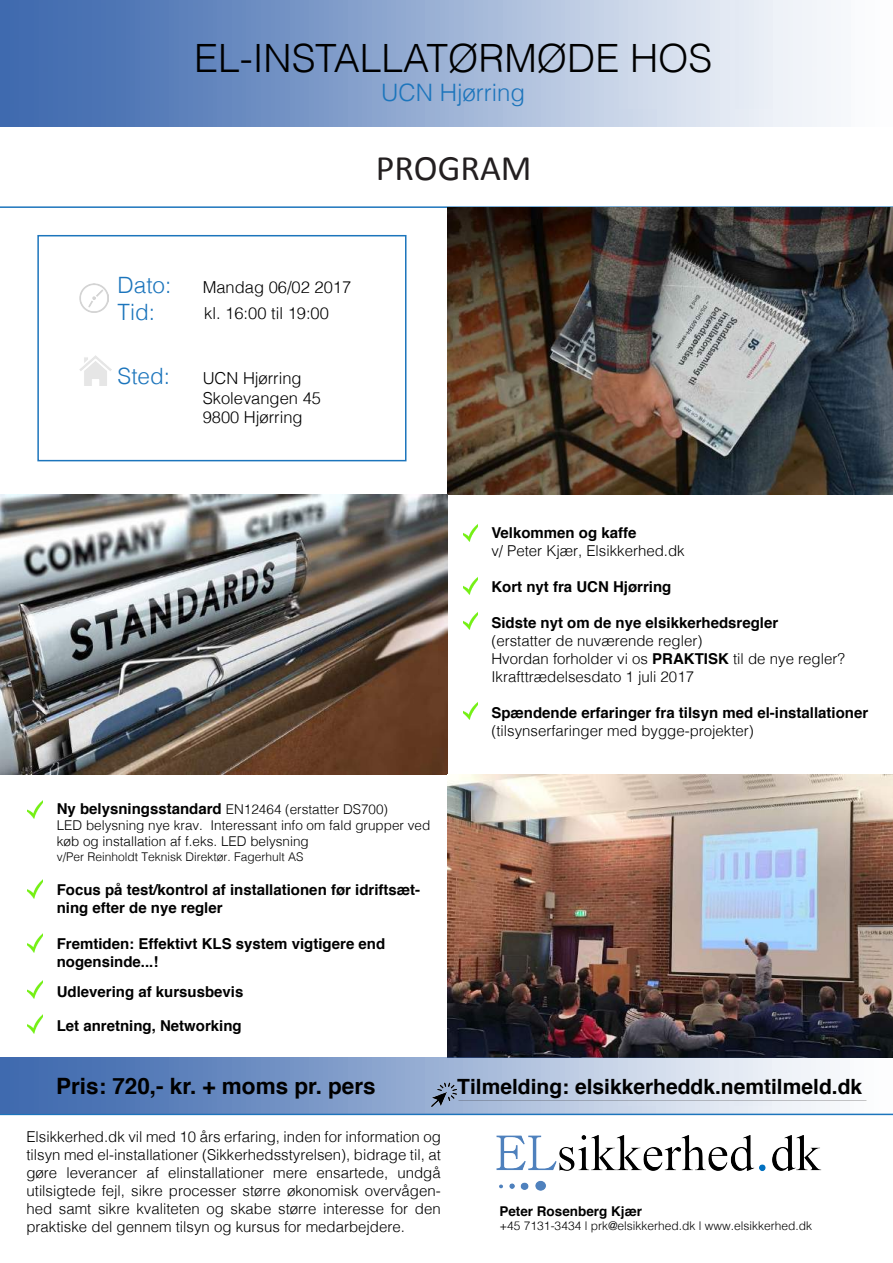
<style>
.page{position:relative;width:893px;height:1263px;background:#fff}
.page>*{position:absolute;margin:0;border:0;box-sizing:border-box;transform-origin:0 0}
.t1{font:300 39px "Helvetica";color:#000}
.t2{font:36px "Calibri";color:#231f20}
.t3{font:300 24px "Helvetica";color:#1c75bc}
.t4{font:700 22.5px "Helvetica";color:#000}
.t5{font:300 22.5px "Helvetica";color:#1c75bc}
.t6{font:700 21px "Helvetica";color:#000}
.t7{font:300 16.5px/19.8px "Helvetica";color:#000}
.t8{font:300 15px/18px "Helvetica";color:#000;text-align:justify}
.t9{font:700 15px/18px "Helvetica";color:#000}
.t10{font:300 13.5px/16.2px "Helvetica";color:#000}
.t11{font:700 13.5px "Helvetica";color:#000}
.t12{font:300 12px "Helvetica";color:#000}
.s1{font-weight:700}
.s2{font-weight:700;font-size:15px}
</style>
<div class="page">
<hr style="left:0;top:206px;width:893px;height:2px;background:#1c75bc">
<hr style="left:0;top:1114px;width:893px;height:1px;background:#1c75bc">
<img style="left:463px;top:524px;width:15px;height:18px">
<img style="left:463px;top:577px;width:15px;height:18px">
<img style="left:463px;top:612px;width:15px;height:18px">
<img style="left:28px;top:801px;width:14px;height:18px">
<img style="left:448px;top:207px;width:445px;height:288px">
<img style="left:463px;top:702px;width:15px;height:18px">
<img style="left:0;top:495px;width:448px;height:280px">
<img style="left:448px;top:775px;width:445px;height:245px">
<div style="left:37px;top:235px;width:369px;height:226px;border:2px solid #1c75bc"></div>
<img style="left:0;top:0;width:831px;height:127px">
<img style="left:28px;top:880px;width:14px;height:18px">
<img style="left:28px;top:934px;width:14px;height:18px">
<img style="left:28px;top:1015px;width:14px;height:18px">
<img style="left:0;top:1058px;width:425px;height:56px">
<img style="left:425px;top:1020px;width:468px;height:171px">
<img style="left:80px;top:356px;width:31px;height:29px">
<img style="left:80px;top:284px;width:28px;height:28px">
<img style="left:28px;top:981px;width:14px;height:17px">
<img style="left:426px;top:1080px;width:33px;height:32px">
<h1 class="t1" style="left:194px;top:25px;width:520px">EL-INSTALLATØRMØDE HOS</h1>
<h3 class="t3" style="left:381px;top:72px;width:145px">UCN Hjørring</h3>
<h2 class="t2" style="left:376px;top:145px;width:157px">PROGRAM</h2>
<h3 class="t5" style="left:118px;top:266px;width:55px">Dato:</h3>
<p class="t7" style="left:203px;top:276px;width:150px">Mandag 06/02 2017</p>
<h3 class="t5" style="left:118px;top:293px;width:39px">Tid:</h3>
<p class="t7" style="left:204px;top:302px;width:126px">kl. 16:00 til 19:00</p>
<h3 class="t5" style="left:118px;top:357px;width:54px">Sted:</h3>
<p class="t7" style="left:203px;top:367px;width:120px">UCN Hjørring<br>Skolevangen 45<br>9800 Hjørring</p>
<p class="t9" style="left:491px;top:524px;width:147px">Velkommen og kaffe</p>
<p class="t8" style="left:491px;top:540px;width:195px">v/ Peter Kjær, Elsikkerhed.dk</p>
<p class="t9" style="left:491px;top:578px;width:181px">Kort nyt fra UCN Hjørring</p>
<p class="t9" style="left:491px;top:614px;width:288px">Sidste nyt om de nye elsikkerhedsregler</p>
<p class="t8" style="left:491px;top:630px;width:355px;text-align:left">(erstatter de nuværende regler)<br>Hvordan forholder vi os <span class="s1">PRAKTISK</span> til de nye regler?<br>Ikrafttrædelsesdato 1 juli 2017</p>
<p class="t9" style="left:491px;top:704px;width:378px">Spændende erfaringer fra tilsyn med el-installationer</p>
<p class="t8" style="left:491px;top:720px;width:264px">(tilsynserfaringer med bygge-projekter)</p>
<p class="t10" style="left:57px;top:800px;width:375px"><span class="s2">Ny belysningsstandard</span> EN12464 (erstatter DS700)<br>LED belysning nye krav. Interessant info om fald grupper ved køb og installation af f.eks. LED belysning</p>
<p class="t12" style="left:57px;top:846px;width:248px">v/Per Reinholdt Teknisk Direktør. Fagerhult AS</p>
<p class="t9" style="left:57px;top:881px;width:365px">Focus på test/kontrol af installationen før idriftsæt&shy;ning efter de nye regler</p>
<p class="t9" style="left:57px;top:935px;width:330px">Fremtiden: Effektivt KLS system vigtigere end nogensinde...!</p>
<p class="t9" style="left:57px;top:982px;width:188px">Udlevering af kursusbevis</p>
<p class="t9" style="left:57px;top:1017px;width:187px">Let anretning, Networking</p>
<h3 class="t4" style="left:56px;top:1068px;width:321px">Pris: 720,- kr. + moms pr. pers</h3>
<p class="t8" style="left:26px;top:1127px;width:416px">Elsikkerhed.dk vil med 10 års erfaring, inden for information og tilsyn med el-installationer (Sikkerhedsstyrelsen), bidrage til, at gøre leverancer af elinstallationer mere ensartede, undgå utilsigtede fejl, sikre processer større økonomisk overvågen&shy;hed samt sikre kvaliteten og skabe større interesse for den praktiske del gennem tilsyn og kursus for medarbejdere.</p>
<h3 class="t6" style="left:457px;top:1069px;width:406px">Tilmelding: elsikkerheddk.nemtilmeld.dk</h3>
<p class="t11" style="left:499px;top:1200px;width:144px">Peter Rosenberg Kjær</p>
<p class="t12" style="left:499px;top:1216px;width:314px">+45 7131-3434 l prk@elsikkerhed.dk l www.elsikkerhed.dk</p>
</div>
